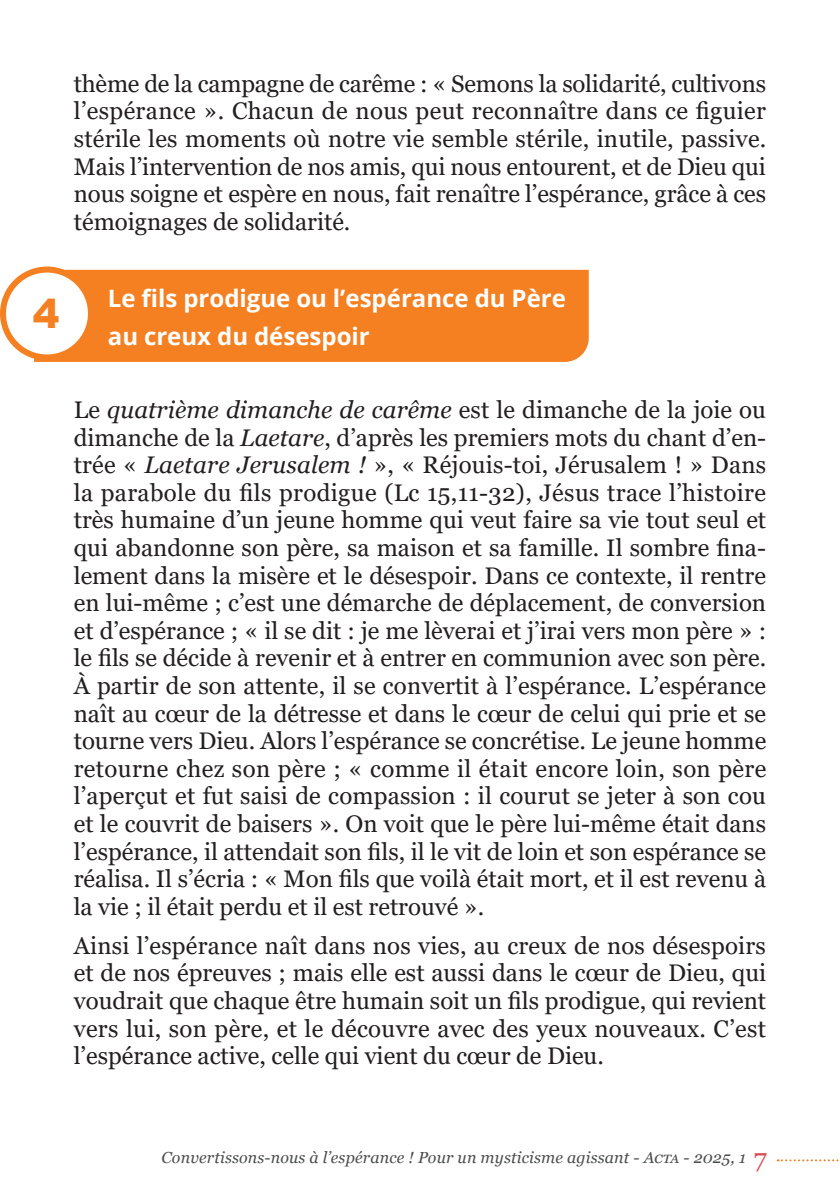
<style>
.page{position:relative;width:840px;height:1191px;background:#fff}
.page>*{position:absolute;margin:0;border:0;box-sizing:border-box;transform-origin:0 0}
.t1{font:900 40px "Arial";color:#f58021}
.Texte_courant{font:24px/27.6px "Georgia";color:#231f20;text-align:justify}
.T1_ENCADRE{font:700 24px/38px "Open Sans";color:#fff}
.t2{font:italic 16px "Georgia";letter-spacing:.01em;color:#4b4c4d}
.s1{font-style:italic}
.s2{font-style:normal;font-size:26px;color:#d64c51}
</style>
<div class="page">
<svg style="left:777px;top:1159px;width:62px;height:2px"></svg>
<div style="left:34px;top:270px;width:554px;height:92px;background:#f58021"></div>
<div style="left:3px;top:269px;width:88px;height:88px;background:#fff;border-radius:50%"></div>
<div style="left:0;top:266px;width:94px;height:94px;border:6px solid #f58021;border-radius:50%"></div>
<p class="Texte_courant" style="left:74px;top:70px;width:693px">thème de la campagne de carême : « Semons la solidarité, cultivons l’espérance ». Chacun de nous peut reconnaître dans ce figuier stérile les moments où notre vie semble stérile, inutile, passive.<br>Mais l’intervention de nos amis, qui nous entourent, et de Dieu qui nous soigne et espère en nous, fait renaître l’espérance, grâce à ces témoignages de solidarité.</p>
<p class="t1" style="left:33px;top:284px;width:28px">4</p>
<p class="T1_ENCADRE" style="left:108px;top:278px;width:459px">Le fils prodigue ou l’espérance du Père au creux du désespoir</p>
<p class="Texte_courant" style="left:74px;top:396px;width:693px">Le <span class="s1">quatrième dimanche de carême</span> est le dimanche de la joie ou dimanche de la <span class="s1">Laetare</span>, d’après les premiers mots du chant d’en&shy;trée « <span class="s1">Laetare Jerusalem !</span> », « Réjouis-toi, Jérusalem ! » Dans la parabole du fils prodigue (Lc 15,11-32), Jésus trace l’histoire très humaine d’un jeune homme qui veut faire sa vie tout seul et qui abandonne son père, sa maison et sa famille. Il sombre fina&shy;lement dans la misère et le désespoir. Dans ce contexte, il rentre en lui-même ; c’est une démarche de déplacement, de conversion et d’espérance ; « il se dit : je me lèverai et j’irai vers mon père » : le fils se décide à revenir et à entrer en communion avec son père.<br>À partir de son attente, il se convertit à l’espérance. L’espérance naît au cœur de la détresse et dans le cœur de celui qui prie et se tourne vers Dieu. Alors l’espérance se concrétise. Le jeune homme retourne chez son père ; « comme il était encore loin, son père l’aperçut et fut saisi de compassion : il courut se jeter à son cou et le couvrit de baisers ». On voit que le père lui-même était dans l’espérance, il attendait son fils, il le vit de loin et son espérance se réalisa. Il s’écria : « Mon fils que voilà était mort, et il est revenu à la vie ; il était perdu et il est retrouvé ».</p>
<p class="Texte_courant" style="left:74px;top:932px;width:693px">Ainsi l’espérance naît dans nos vies, au creux de nos désespoirs et de nos épreuves ; mais elle est aussi dans le cœur de Dieu, qui voudrait que chaque être humain soit un fils prodigue, qui revient vers lui, son père, et le découvre avec des yeux nouveaux. C’est l’espérance active, celle qui vient du cœur de Dieu.</p>
<p class="t2" style="left:161px;top:1147px;width:606px">Convertissons-nous à l’espérance ! Pour un mysticisme agissant - Acta - 2025, 1 <span class="s2">7</span></p>
</div>
